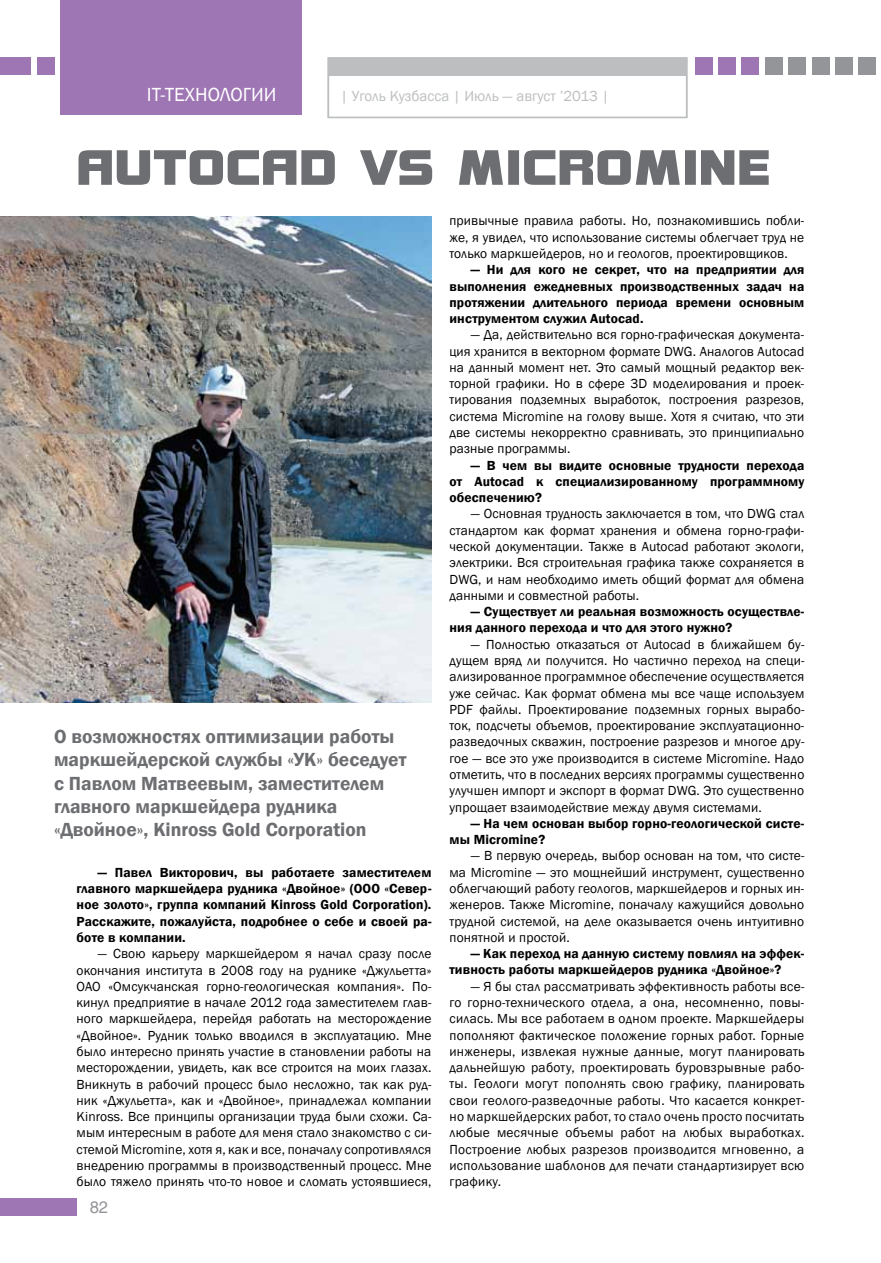
<style>
.page{position:relative;width:881px;height:1263px;background:#fff}
.page>*{position:absolute;margin:0;border:0;box-sizing:border-box;transform-origin:0 0}
.t1{font:600 19.5px/23.4px "Franklin Gothic";color:#6d6e71}
.t2{font:19.5px "Franklin Gothic";color:#fff}
.t3{font:16.5px "Helios";color:#939598}
.t4{font:15px "Franklin Gothic";color:#bcbec0}
.t5{font:13.5px/16.4px "Franklin Gothic";letter-spacing:.01em;color:#000;text-align:justify}
.t6{font:600 13.5px/16.4px "Franklin Gothic";letter-spacing:.01em;color:#000;text-align:justify}
</style>
<div class="page">
<img style="left:0;top:216px;width:431px;height:486px">
<div style="left:327px;top:57px;width:360px;height:61px;background:#fff;border:2px solid #bcbec0"></div>
<div style="left:858px;top:58px;width:17px;height:17px;background:#939598"></div>
<div style="left:327px;top:59px;width:359px;height:17px;background:#bcbec0"></div>
<div style="left:0;top:1198px;width:77px;height:17px;background:#9e76b4"></div>
<div style="left:37px;top:58px;width:17px;height:17px;background:#9e76b4"></div>
<div style="left:0;top:58px;width:30px;height:17px;background:#9e76b4"></div>
<div style="left:835px;top:58px;width:17px;height:17px;background:#939598"></div>
<div style="left:811px;top:58px;width:17px;height:17px;background:#939598"></div>
<div style="left:788px;top:58px;width:17px;height:17px;background:#939598"></div>
<div style="left:765px;top:58px;width:17px;height:17px;background:#939598"></div>
<div style="left:741px;top:58px;width:17px;height:17px;background:#9e76b4"></div>
<div style="left:718px;top:58px;width:17px;height:17px;background:#9e76b4"></div>
<div style="left:694px;top:58px;width:17px;height:17px;background:#9e76b4"></div>
<div style="left:60px;top:1px;width:242px;height:114px;background:#9e76b4"></div>
<svg style="left:78px;top:150px;width:690px;height:35px"></svg>
<h1 class="t2" style="left:147px;top:82px;width:30px">IT-технологии</h1>
<p class="t4" style="left:340px;top:87px;width:270px">| Уголь Кузбасса | Июль — август ’2013 |</p>
<p class="t4" style="left:498px;top:87px;width:98px">-август ’2013 |</p>
<h1 class="t1" style="left:54px;top:725px;width:354px">О возможностях оптимизации работы маркшейдерской службы «УК» беседует с Павлом Матвеевым, заместителем главного маркшейдера рудника «Двойное», Kinross Gold Corporation</h1>
<p class="t6" style="left:77px;top:864px;width:356px;text-indent:21px">— Павел Викторович, вы работаете заместителем главного маркшейдера рудника «Двойное» (ООО «Север&shy;ное золото», группа компаний Kinross Gold Corporation).<br>Расскажите, пожалуйста, подробнее о себе и своей ра&shy;боте в компании.</p>
<p class="t5" style="left:77px;top:946px;width:356px;text-indent:21px">— Свою карьеру маркшейдером я начал сразу после окончания института в 2008 году на руднике «Джульетта» ОАО «Омсукчанская горно-геологическая компания». По&shy;кинул предприятие в начале 2012 года заместителем глав&shy;ного маркшейдера, перейдя работать на месторождение «Двойное». Рудник только вводился в эксплуатацию. Мне было интересно принять участие в становлении работы на месторождении, увидеть, как все строится на моих глазах.<br>Вникнуть в рабочий процесс было несложно, так как руд&shy;ник «Джульетта», как и «Двойное», принадлежал компании Kinross. Все принципы организации труда были схожи. Са&shy;мым интересным в работе для меня стало знакомство с си&shy;стемой Micromine, хотя я, как и все, поначалу сопротивлялся внедрению программы в производственный процесс. Мне было тяжело принять что-то новое и сломать устоявшиеся,</p>
<p class="t3" style="left:90px;top:1197px;width:20px">82</p>
<p class="t5" style="left:449px;top:213px;width:356px">привычные правила работы. Но, познакомившись побли&shy;же, я увидел, что использование системы облегчает труд не только маркшейдеров, но и геологов, проектировщиков.</p>
<p class="t6" style="left:449px;top:262px;width:356px;text-indent:21px">— Ни для кого не секрет, что на предприятии для выполнения ежедневных производственных задач на протяжении длительного периода времени основным инструментом служил Autocad.</p>
<p class="t5" style="left:449px;top:327px;width:356px;text-indent:21px">— Да, действительно вся горно-графическая документа&shy;ция хранится в векторном формате DWG. Аналогов Autocad на данный момент нет. Это самый мощный редактор век&shy;торной графики. Но в сфере 3D моделирования и проек&shy;тирования подземных выработок, построения разрезов, система Micromine на голову выше. Хотя я считаю, что эти две системы некорректно сравнивать, это принципиально разные программы.</p>
<p class="t6" style="left:449px;top:457px;width:356px;text-indent:21px">— В чем вы видите основные трудности перехода от Autocad к специализированному программному обеспечению?</p>
<p class="t5" style="left:449px;top:506px;width:356px;text-indent:21px">— Основная трудность заключается в том, что DWG стал стандартом как формат хранения и обмена горно-графи&shy;ческой документации. Также в Autocad работают экологи, электрики. Вся строительная графика также сохраняется в DWG, и нам необходимо иметь общий формат для обмена данными и совместной работы.</p>
<p class="t6" style="left:449px;top:604px;width:356px;text-indent:21px">— Существует ли реальная возможность осуществле&shy;ния данного перехода и что для этого нужно?</p>
<p class="t5" style="left:449px;top:636px;width:356px;text-indent:21px">— Полностью отказаться от Autocad в ближайшем бу&shy;дущем вряд ли получится. Но частично переход на специ&shy;ализированное программное обеспечение осуществляется уже сейчас. Как формат обмена мы все чаще используем PDF файлы. Проектирование подземных горных вырабо&shy;ток, подсчеты объемов, проектирование эксплуатационно&shy;разведочных скважин, построение разрезов и многое дру&shy;гое — все это уже производится в системе Micromine. Надо отметить, что в последних версиях программы существенно улучшен импорт и экспорт в формат DWG. Это существенно упрощает взаимодействие между двумя системами.</p>
<p class="t6" style="left:449px;top:815px;width:356px;text-indent:21px">— На чем основан выбор горно-геологической систе&shy;мы Micromine?</p>
<p class="t5" style="left:449px;top:848px;width:356px;text-indent:21px">— В первую очередь, выбор основан на том, что систе&shy;ма Micromine — это мощнейший инструмент, существенно облегчающий работу геологов, маркшейдеров и горных ин&shy;женеров. Также Micromine, поначалу кажущийся довольно трудной системой, на деле оказывается очень интуитивно понятной и простой.</p>
<p class="t6" style="left:449px;top:945px;width:356px;text-indent:21px">— Как переход на данную систему повлиял на эффек&shy;тивность работы маркшейдеров рудника «Двойное»?</p>
<p class="t5" style="left:449px;top:978px;width:356px;text-indent:21px">— Я бы стал рассматривать эффективность работы все&shy;го горно-технического отдела, а она, несомненно, повы&shy;силась. Мы все работаем в одном проекте. Маркшейдеры пополняют фактическое положение горных работ. Горные инженеры, извлекая нужные данные, могут планировать дальнейшую работу, проектировать буровзрывные рабо&shy;ты. Геологи могут пополнять свою графику, планировать свои геолого-разведочные работы. Что касается конкрет&shy;но маркшейдерских работ, то стало очень просто посчитать любые месячные объемы работ на любых выработках.<br>Построение любых разрезов производится мгновенно, а использование шаблонов для печати стандартизирует всю графику.</p>
</div>
